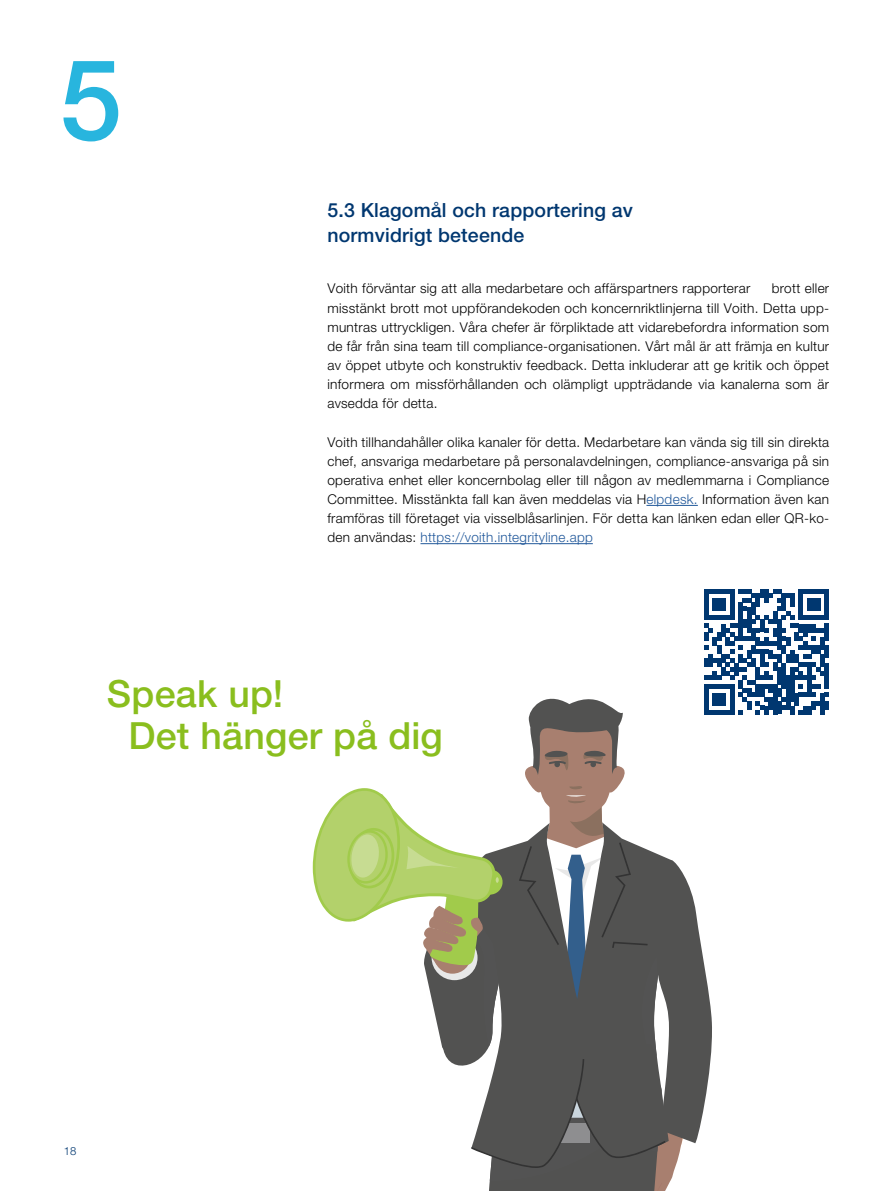
<style>
.page{position:relative;width:893px;height:1191px;background:#fff}
.page>*{position:absolute;margin:0;border:0;box-sizing:border-box;transform-origin:0 0}
.t1{font:500 112.5px "Helvetica Neue LT Pro";color:#28b5de}
.t2{font:500 37.5px/41.2px "Helvetica Neue LT Pro";letter-spacing:.005em;color:#8abe1e}
.t3{font:500 19.5px/25.5px "Helvetica Neue LT Pro";letter-spacing:.01em;color:#003770}
.t4{font:300 13.5px/19.2px "Helvetica Neue LT Pro";letter-spacing:.02em;color:#000;text-align:justify}
.t5{font:300 11.25px "Helvetica Neue LT Pro";color:#003770}
.s1{color:#22599b}
</style>
<div class="page">
<hr style="left:646px;top:505px;width:52px;height:1px;background:#22599b">
<hr style="left:420px;top:543px;width:173px;height:1px;background:#22599b">
<svg style="left:312px;top:589px;width:517px;height:602px"></svg>
<h1 class="t1" style="left:60px;top:32px;width:64px">5</h1>
<h3 class="t3" style="left:327px;top:197px;width:307px">5.3 Klagomål och rapportering av normvidrigt beteende</h3>
<p class="t4" style="left:327px;top:279px;width:424px">Voith förväntar sig att alla medarbetare och affärspartners rapporterar</p>
<p class="t4" style="left:327px;top:279px;width:503px;text-indent:444px">brott eller misstänkt brott mot uppförandekoden och koncernriktlinjerna till Voith. Detta upp&shy;muntras uttryckligen. Våra chefer är förpliktade att vidarebefordra information som de får från sina team till compliance-organisationen. Vårt mål är att främja en kultur av öppet utbyte och konstruktiv feedback. Detta inkluderar att ge kritik och öppet informera om missförhållanden och olämpligt uppträdande via kanalerna som är avsedda för detta.</p>
<p class="t4" style="left:327px;top:432px;width:503px">Voith tillhandahåller olika kanaler för detta. Medarbetare kan vända sig till sin direkta chef, ansvariga medarbetare på personalavdelningen, compliance-ansvariga på sin operativa enhet eller koncernbolag eller till någon av medlemmarna i Compliance Committee. Misstänkta fall kan även meddelas via H<span class="s1">elpdesk.</span> Information även kan framföras till företaget via visselblåsarlinjen. För detta kan länken edan eller QR-ko&shy;den användas: <span class="s1">https://voith.integrityline.app</span></p>
<h2 class="t2" style="left:128px;top:673px;width:316px;text-indent:-22px">Speak up!<br>Det hänger på dig</h2>
<p class="t5" style="left:64px;top:1144px;width:14px">18</p>
</div>
